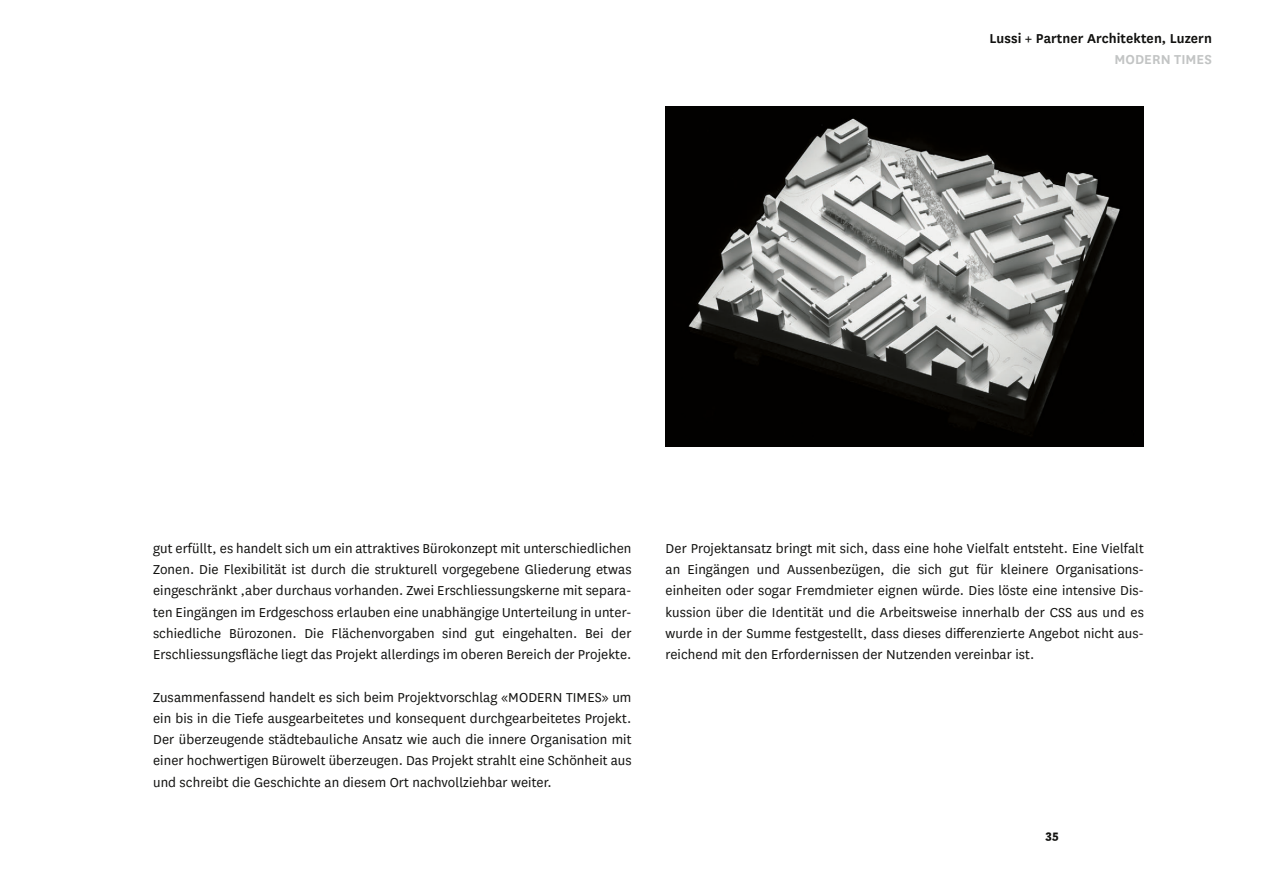
<style>
.page{position:relative;width:1263px;height:893px;background:#fff}
.page>*{position:absolute;margin:0;border:0;box-sizing:border-box;transform-origin:0 0}
.t1{font:15px/21.3px "National";letter-spacing:.005em;color:#11110f;text-align:justify}
.t2{font:600 15px "National";letter-spacing:.005em;color:#11110f}
.t3{font:600 15px "National";letter-spacing:.005em;color:#c2c4c4}
.t4{font:800 13.5px "National";color:#11110f}
</style>
<div class="page">
<img style="left:665px;top:106px;width:479px;height:340px">
<p class="t2" style="left:989px;top:28px;width:224px">Lussi + Partner Architekten, Luzern</p>
<p class="t3" style="left:1114px;top:49px;width:99px">MODERN TIMES</p>
<p class="t1" style="left:153px;top:537px;width:480px">gut erfüllt, es handelt sich um ein attraktives Bürokonzept mit unterschiedlichen Zonen. Die Flexibilität ist durch die strukturell vorgegebene Gliederung etwas eingeschränkt ,aber durchaus vorhanden. Zwei Erschliessungskerne mit separa&shy;ten Eingängen im Erdgeschoss erlauben eine unabhängige Unterteilung in unter&shy;schiedliche Bürozonen. Die Flächenvorgaben sind gut eingehalten. Bei der Erschliessungsfläche liegt das Projekt allerdings im oberen Bereich der Projekte.</p>
<p class="t1" style="left:153px;top:686px;width:480px">Zusammenfassend handelt es sich beim Projektvorschlag «MODERN TIMES» um ein bis in die Tiefe ausgearbeitetes und konsequent durchgearbeitetes Projekt.<br>Der überzeugende städtebauliche Ansatz wie auch die innere Organisation mit einer hochwertigen Bürowelt überzeugen. Das Projekt strahlt eine Schönheit aus und schreibt die Geschichte an diesem Ort nachvollziehbar weiter.</p>
<p class="t1" style="left:665px;top:537px;width:480px">Der Projektansatz bringt mit sich, dass eine hohe Vielfalt entsteht. Eine Vielfalt an Eingängen und Aussenbezügen, die sich gut für kleinere Organisations&shy;einheiten oder sogar Fremdmieter eignen würde. Dies löste eine intensive Dis&shy;kussion über die Identität und die Arbeitsweise innerhalb der CSS aus und es wurde in der Summe festgestellt, dass dieses differenzierte Angebot nicht aus&shy;reichend mit den Erfordernissen der Nutzenden vereinbar ist.</p>
<p class="t4" style="left:1045px;top:825px;width:15px">35</p>
</div>
